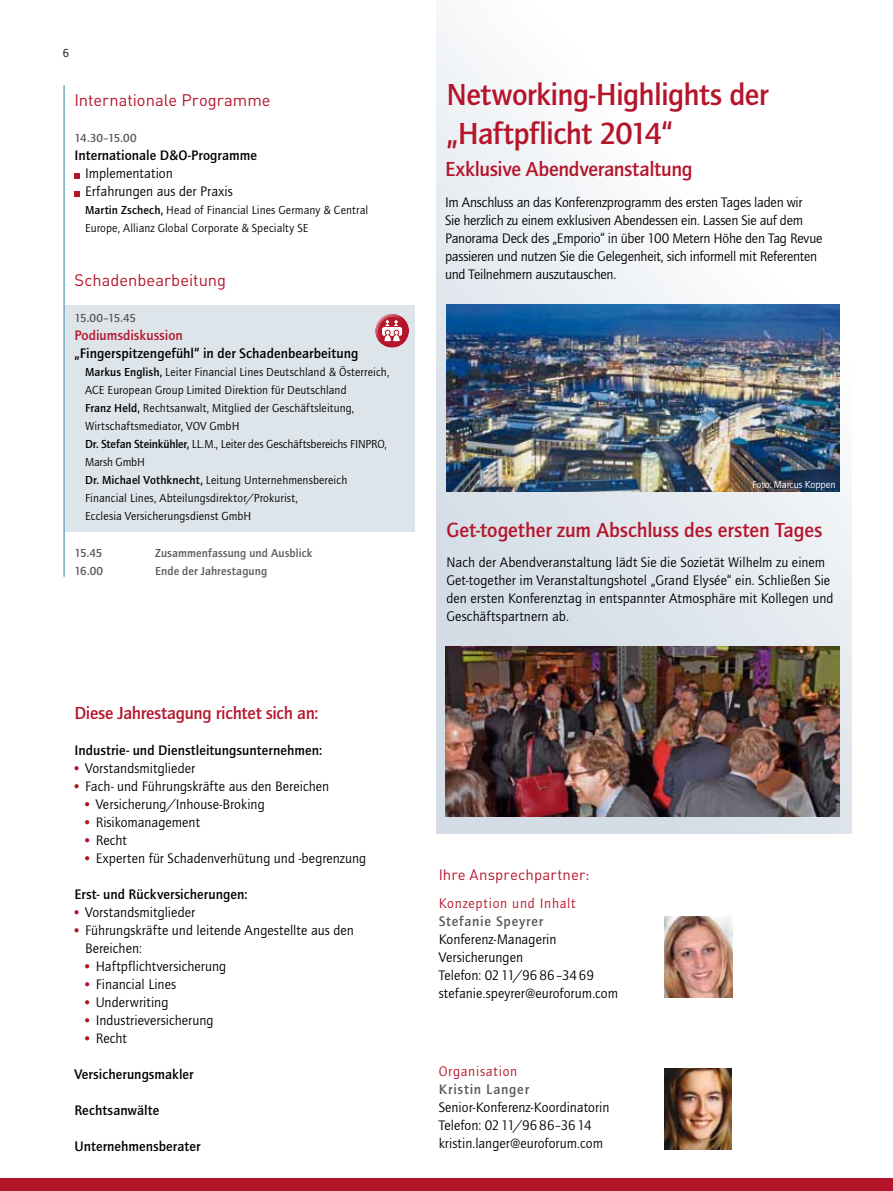
<style>
.page{position:relative;width:893px;height:1191px;background:#fff}
.page>*{position:absolute;margin:0;border:0;box-sizing:border-box;transform-origin:0 0}
.t1{font:500 31.5px/39px "Quay Sans ITC Std";letter-spacing:-.02em;color:#b5152b}
.t2{font:500 21px "Quay Sans ITC Std";letter-spacing:-.005em;color:#b5152b}
.t3{font:500 18px "Quay Sans ITC Std";letter-spacing:-.01em;color:#b5152b}
.t4{font:16.5px "DIN Regular Alternate";color:#b5152b}
.t5{font:15px "DIN Regular Alternate";letter-spacing:.005em;color:#b5152b}
.t6{font:14.25px/18px "Quay Sans ITC Std";color:#000}
.t7{font:500 14.25px "Quay Sans ITC Std";letter-spacing:.005em;color:#000}
.t8{font:14.25px "Quay Sans ITC Std";letter-spacing:.05em;color:#b5152b}
.t9{font:500 14.25px "Quay Sans ITC Std";letter-spacing:.06em;color:#58585a}
.t10{font:500 14.25px "Quay Sans ITC Std";color:#b5152b}
.t11{font:12px/18px "Quay Sans ITC Std";letter-spacing:.01em;color:#000}
.t12{font:500 12px "Quay Sans ITC Std";letter-spacing:.01em;color:#58585a}
.t13{font:10.5px "Quay Sans ITC Std";letter-spacing:-.005em;color:#fff}
.s1{font-weight:500}
</style>
<div class="page">
<div style="left:65px;top:305px;width:350px;height:226px;background:#dde4ea"></div>
<div style="left:375px;top:312px;width:31px;height:33px;background:#fff;opacity:.75"></div>
<div style="left:377px;top:316px;width:34px;height:32px;background:#fff;opacity:.75"></div>
<div style="left:381px;top:326px;width:22px;height:10px;border:1px solid #b5152b;border-radius:3px"></div>
<svg style="left:383px;top:319px;width:18px;height:23px"></svg>
<svg style="left:74px;top:766px;width:5px;height:4px"></svg>
<svg style="left:74px;top:784px;width:5px;height:4px"></svg>
<svg style="left:85px;top:802px;width:4px;height:4px"></svg>
<svg style="left:85px;top:820px;width:4px;height:4px"></svg>
<svg style="left:85px;top:838px;width:4px;height:4px"></svg>
<svg style="left:85px;top:856px;width:4px;height:4px"></svg>
<svg style="left:74px;top:910px;width:5px;height:4px"></svg>
<svg style="left:74px;top:928px;width:5px;height:4px"></svg>
<svg style="left:85px;top:964px;width:4px;height:4px"></svg>
<svg style="left:85px;top:982px;width:4px;height:4px"></svg>
<svg style="left:85px;top:1000px;width:4px;height:4px"></svg>
<svg style="left:85px;top:1018px;width:4px;height:4px"></svg>
<svg style="left:85px;top:1036px;width:4px;height:4px"></svg>
<svg style="left:436px;top:12px;width:415px;height:821px"></svg>
<img style="left:665px;top:916px;width:68px;height:81px">
<img style="left:664px;top:1068px;width:68px;height:81px">
<img style="left:446px;top:304px;width:394px;height:187px">
<img style="left:445px;top:646px;width:395px;height:170px">
<svg style="left:74px;top:173px;width:6px;height:5px"></svg>
<svg style="left:74px;top:191px;width:6px;height:5px"></svg>
<hr style="left:64px;top:85px;width:1px;height:492px;background:#2e80a0">
<div style="left:0;top:1178px;width:893px;height:13px;background:#b5152b"></div>
<p class="t11" style="left:63px;top:44px;width:8px">6</p>
<p class="t4" style="left:74px;top:89px;width:198px">Internationale Programme</p>
<p class="t12" style="left:74px;top:131px;width:64px">14.30–15.00</p>
<p class="t7" style="left:74px;top:147px;width:184px">Internationale D&amp;O-Programme</p>
<p class="t6" style="left:85px;top:165px;width:149px">Implementation<br>Erfahrungen aus der Praxis</p>
<p class="t11" style="left:85px;top:201px;width:285px"><span class="s1">Martin Zschech,</span> Head of Financial Lines Germany &amp; Central<br>Europe, Allianz Global Corporate &amp; Specialty SE</p>
<p class="t4" style="left:74px;top:269px;width:153px">Schadenbearbeitung</p>
<p class="t12" style="left:74px;top:311px;width:63px">15.00–15.45</p>
<p class="t10" style="left:74px;top:327px;width:110px">Podiumsdiskussion</p>
<p class="t7" style="left:74px;top:345px;width:286px">„Fingerspitzengefühl“ in der Schadenbearbeitung</p>
<p class="t11" style="left:85px;top:363px;width:306px"><span class="s1">Markus English,</span> Leiter Financial Lines Deutschland &amp; Österreich, ACE European Group Limited Direktion für Deutschland<br><span class="s1">Franz Held,</span> Rechtsanwalt, Mitglied der Geschäftsleitung, Wirtschaftsmediator, VOV GmbH<br><span class="s1">Dr. Stefan Steinkühler,</span> LL.M., Leiter des Geschäftsbereichs FINPRO, Marsh GmbH<br><span class="s1">Dr. Michael Vothknecht,</span> Leitung Unternehmensbereich Financial Lines, Abteilungsdirektor/Prokurist,<br>Ecclesia Versicherungsdienst GmbH</p>
<p class="t12" style="left:74px;top:545px;width:60px">15.45 Z</p>
<p class="t12" style="left:161px;top:545px;width:153px">usammenfassung und Ausblick</p>
<p class="t12" style="left:74px;top:563px;width:61px">16.00 E</p>
<p class="t12" style="left:161px;top:563px;width:108px">nde der Jahrestagung</p>
<p class="t3" style="left:74px;top:702px;width:246px">Diese Jahrestagung richtet sich an:</p>
<p class="t7" style="left:74px;top:741px;width:249px">Industrie- und Dienstleitungsunternehmen:</p>
<p class="t6" style="left:85px;top:759px;width:112px">Vorstandsmitglieder</p>
<p class="t6" style="left:79px;top:777px;width:252px">Fach- und Führungskräfte aus den Bereichen</p>
<p class="t6" style="left:96px;top:795px;width:171px">Versicherung/Inhouse-Broking</p>
<p class="t6" style="left:89px;top:813px;width:112px">Risikomanagement</p>
<p class="t6" style="left:89px;top:831px;width:39px">Recht</p>
<p class="t6" style="left:96px;top:849px;width:272px">Experten für Schadenverhütung und -begrenzung</p>
<p class="t7" style="left:74px;top:885px;width:175px">Erst- und Rückversicherungen:</p>
<p class="t6" style="left:85px;top:903px;width:112px">Vorstandsmitglieder</p>
<p class="t6" style="left:79px;top:921px;width:277px">Führungskräfte und leitende Angestellte aus den</p>
<p class="t6" style="left:85px;top:939px;width:58px">Bereichen:</p>
<p class="t6" style="left:96px;top:957px;width:132px">Haftpflichtversicherung</p>
<p class="t6" style="left:89px;top:975px;width:88px">Financial Lines</p>
<p class="t6" style="left:89px;top:993px;width:81px">U nderwriting</p>
<p class="t6" style="left:96px;top:1011px;width:120px">Industrieversicherung</p>
<p class="t6" style="left:89px;top:1029px;width:39px">Recht</p>
<p class="t7" style="left:74px;top:1065px;width:121px">Versicherungsmakler</p>
<p class="t7" style="left:74px;top:1101px;width:86px">Rechtsanwälte</p>
<p class="t7" style="left:74px;top:1137px;width:128px">Unternehmensberater</p>
<h1 class="t1" style="left:446px;top:75px;width:323px">Networking-Highlights der „H aftpflicht 2014“</h1>
<h2 class="t2" style="left:445px;top:156px;width:249px">Exklusive Abendveranstaltung</h2>
<p class="t6" style="left:445px;top:193px;width:379px">Im Anschluss an das Konferenzprogramm des ersten Tages laden wir<br>Sie herzlich zu einem exklusiven Abendessen ein. Lassen Sie auf dem Panorama Deck des „Emporio“ in über 100 Metern Höhe den Tag Revue passieren und nutzen Sie die Gelegenheit, sich informell mit Referenten und Teilnehmern auszutauschen.</p>
<p class="t13" style="left:752px;top:478px;width:85px">Foto: Marcus Koppen</p>
<h2 class="t2" style="left:446px;top:517px;width:377px">Get-together zum Abschluss des ersten Tages</h2>
<p class="t6" style="left:446px;top:553px;width:389px">Nach der Abendveranstaltung lädt Sie die Sozietät Wilhelm zu einem Get-together im Veranstaltungshotel „Grand Elysée“ ein. Schließen Sie den ersten Konferenztag in entspannter Atmosphäre mit Kollegen und Geschäftspartnern ab.</p>
<p class="t5" style="left:439px;top:864px;width:153px">Ihre Ansprechpartner:</p>
<p class="t8" style="left:439px;top:895px;width:138px">Konzeption und Inhalt</p>
<p class="t9" style="left:439px;top:913px;width:106px">Stefanie Speyrer</p>
<p class="t6" style="left:439px;top:930px;width:181px">Konferenz-Managerin<br>Versicherungen<br>Telefon: 0211/9686–3469 stefanie.speyrer@euroforum.com</p>
<p class="t8" style="left:439px;top:1063px;width:80px">Organisation</p>
<p class="t9" style="left:439px;top:1081px;width:92px">Kristin Langer</p>
<p class="t6" style="left:439px;top:1098px;width:172px">Senior-Konferenz-Koordinatorin<br>Telefon: 0211/9686–3614 kristin.langer@euroforum.com</p>
</div>
